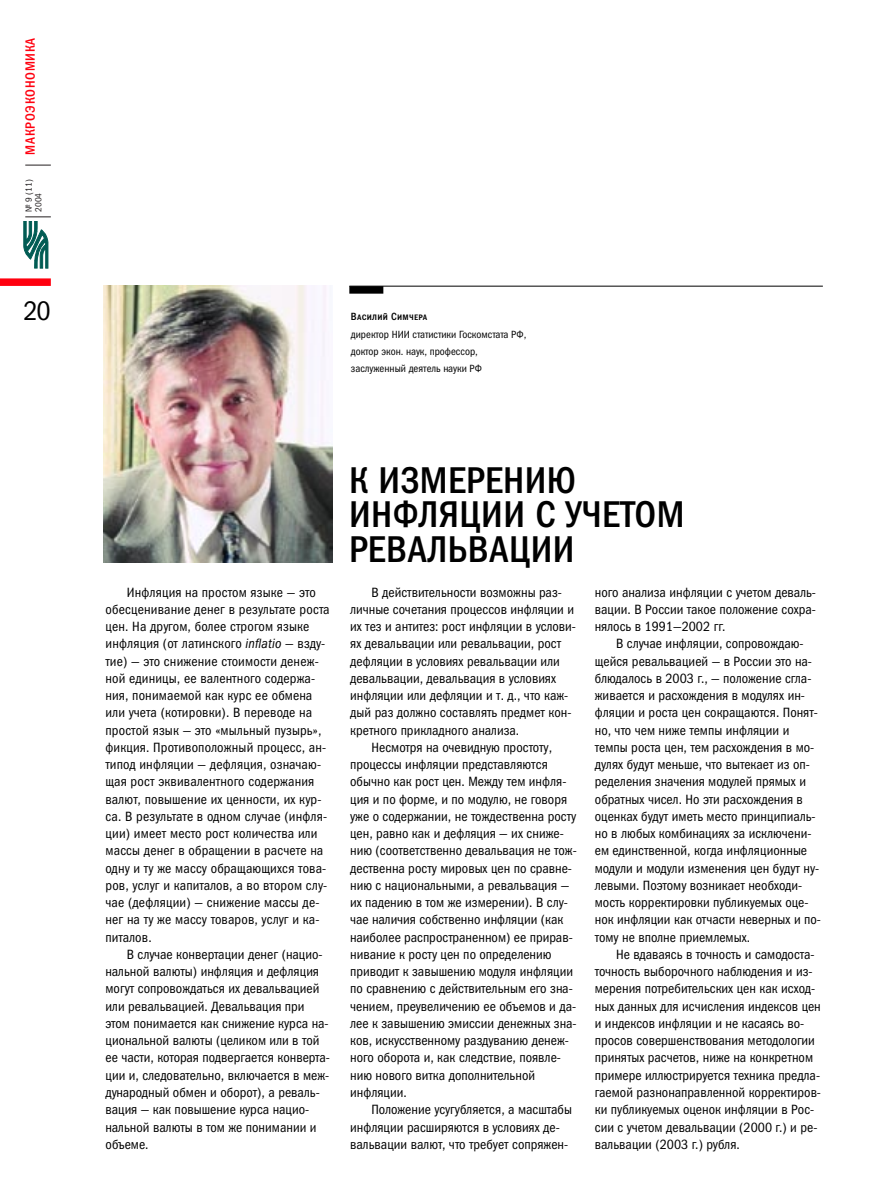
<style>
.page{position:relative;width:872px;height:1199px;background:#fff}
.page>*{position:absolute;margin:0;border:0;box-sizing:border-box;transform-origin:0 0}
.t1{font:37.5px/34.5px "Franklin Gothic Medi Cond C";letter-spacing:.01em;color:#000}
.t2{font:27px "Franklin Gothic Book Cond C";color:#000}
.t3{font:13.5px/17.2px "Franklin Gothic Book Cond C";color:#000}
.t4{font:13.5px "Franklin Gothic Medi Cond C";letter-spacing:.055em;color:#ff000f}
.t5{font:10.5px/17.2px "Franklin Gothic Book Cond C";color:#000}
.t6{font:10.5px "Franklin Gothic Medi Cond SCC";letter-spacing:.025em;color:#000}
.t7{font:9px/9.8px "Franklin Gothic Book Cond C";color:#231f20}
.s1{font-style:italic}
</style>
<div class="page">
<svg style="left:25px;top:165px;width:26px;height:1px"></svg>
<svg style="left:23px;top:221px;width:26px;height:48px"></svg>
<svg style="left:24px;top:217px;width:27px;height:51px"></svg>
<img style="left:104px;top:286px;width:228px;height:276px">
<div style="left:349px;top:286px;width:34px;height:8px;background:#000"></div>
<hr style="left:349px;top:286px;width:473px;height:1px;background:#000">
<div style="left:0;top:278px;width:51px;height:8px;background:#ff000f"></div>
<p class="t4" style="left:25px;top:154px;width:118px;rotate:-90deg">МАКРОЭКОНОМИКА</p>
<p class="t7" style="left:25px;top:212px;width:34px;rotate:-90deg">№ 9 (11)<br>2004</p>
<h2 class="t2" style="left:24px;top:301px;width:29px">20</h2>
<p class="t6" style="left:351px;top:311px;width:78px">Василий Симчера</p>
<p class="t5" style="left:351px;top:326px;width:177px">директор НИИ статистики Госкомстата РФ, доктор экон. наук, профессор, заслуженный деятель науки РФ</p>
<p class="t3" style="left:105px;top:584px;width:226px;text-indent:21px">Инфляция на простом языке — это обесценивание денег в результате роста цен. На другом, более строгом языке инфляция (от латинского <span class="s1">inflatio</span> — взду&shy;тие) — это снижение стоимости денеж&shy;ной единицы, ее валентного содержа&shy;ния, понимаемой как курс ее обмена или учета (котировки). В переводе на простой язык — это «мыльный пузырь», фикция. Противоположный процесс, ан&shy;типод инфляции — дефляция, означаю&shy;щая рост эквивалентного содержания валют, повышение их ценности, их кур&shy;са. В результате в одном случае (инфля&shy;ции) имеет место рост количества или массы денег в обращении в расчете на одну и ту же массу обращающихся това&shy;ров, услуг и капиталов, а во втором слу&shy;чае (дефляции) — снижение массы де&shy;нег на ту же массу товаров, услуг и ка&shy;питалов.</p>
<p class="t3" style="left:105px;top:947px;width:226px;text-indent:21px">В случае конвертации денег (нацио&shy;нальной валюты) инфляция и дефляция могут сопровождаться их девальвацией или ревальвацией. Девальвация при этом понимается как снижение курса на&shy;циональной валюты (целиком или в той ее части, которая подвергается конверта&shy;ции и, следовательно, включается в меж&shy;дународный обмен и оборот), а реваль&shy;вация — как повышение курса нацио&shy;нальной валюты в том же понимании и объеме.</p>
<h1 class="t1" style="left:349px;top:467px;width:337px">К ИЗМЕРЕНИЮ<br>ИНФЛЯЦИИ С УЧЕТОМ<br>РЕВАЛЬВАЦИИ</h1>
<p class="t3" style="left:371px;top:584px;width:192px">В действительности возможны раз-</p>
<p class="t3" style="left:350px;top:602px;width:225px">личные сочетания процессов инфляции и</p>
<p class="t3" style="left:350px;top:619px;width:227px">их тез и антитез: рост инфляции в услови-</p>
<p class="t3" style="left:350px;top:636px;width:212px">ях девальвации или ревальвации, рост</p>
<p class="t3" style="left:350px;top:653px;width:211px">дефляции в условиях ревальвации или</p>
<p class="t3" style="left:350px;top:671px;width:207px">девальвации, девальвация в условиях</p>
<p class="t3" style="left:350px;top:688px;width:220px">инфляции или дефляции и т. д., что каж-</p>
<p class="t3" style="left:350px;top:705px;width:223px">дый раз должно составлять предмет кон-</p>
<p class="t3" style="left:350px;top:722px;width:171px">кретного прикладного анализа.</p>
<p class="t3" style="left:371px;top:740px;width:182px">Несмотря на очевидную простоту,</p>
<p class="t3" style="left:350px;top:757px;width:199px">процессы инфляции представляются</p>
<p class="t3" style="left:350px;top:774px;width:218px">обычно как рост цен. Между тем инфля-</p>
<p class="t3" style="left:350px;top:791px;width:218px">ция и по форме, и по модулю, не говоря</p>
<p class="t3" style="left:350px;top:809px;width:228px">уже о содержании, не тождественна росту</p>
<p class="t3" style="left:350px;top:826px;width:215px">цен, равно как и дефляция — их сниже-</p>
<p class="t3" style="left:350px;top:843px;width:228px">нию (соответственно девальвация не тож-</p>
<p class="t3" style="left:350px;top:860px;width:223px">дественна росту мировых цен по сравне-</p>
<p class="t3" style="left:350px;top:878px;width:220px">нию с национальными, а ревальвация —</p>
<p class="t3" style="left:350px;top:895px;width:219px">их падению в том же измерении). В слу-</p>
<p class="t3" style="left:350px;top:912px;width:215px">чае наличия собственно инфляции (как</p>
<p class="t3" style="left:350px;top:929px;width:224px">наиболее распространенном) ее прирав-</p>
<p class="t3" style="left:350px;top:947px;width:203px">нивание к росту цен по определению</p>
<p class="t3" style="left:350px;top:964px;width:224px">приводит к завышению модуля инфляции</p>
<p class="t3" style="left:350px;top:981px;width:224px">по сравнению с действительным его зна-</p>
<p class="t3" style="left:350px;top:998px;width:227px">чением, преувеличению ее объемов и да-</p>
<p class="t3" style="left:350px;top:1016px;width:228px">лее к завышению эмиссии денежных зна-</p>
<p class="t3" style="left:350px;top:1033px;width:220px">ков, искусственному раздуванию денеж-</p>
<p class="t3" style="left:350px;top:1050px;width:212px">ного оборота и, как следствие, появле-</p>
<p class="t3" style="left:350px;top:1067px;width:186px">нию нового витка дополнительной</p>
<p class="t3" style="left:350px;top:1085px;width:58px">инфляции.</p>
<p class="t3" style="left:371px;top:1102px;width:202px">Положение усугубляется, а масштабы</p>
<p class="t3" style="left:350px;top:1119px;width:211px">инфляции расширяются в условиях де-</p>
<p class="t3" style="left:350px;top:1136px;width:219px">вальвации валют, что требует сопряжен-</p>
<p class="t3" style="left:594px;top:584px;width:223px;text-align:justify">ного анализа инфляции с учетом деваль&shy;вации. В России такое положение сохра&shy;нялось в 1991—2002 гг.</p>
<p class="t3" style="left:594px;top:636px;width:228px;text-indent:21px">В случае инфляции, сопровождаю&shy;щейся ревальвацией — в России это на&shy;блюдалось в 2003 г., — положение сгла&shy;живается и расхождения в модулях ин&shy;фляции и роста цен сокращаются. Понят&shy;но, что чем ниже темпы инфляции и темпы роста цен, тем расхождения в мо&shy;дулях будут меньше, что вытекает из оп&shy;ределения значения модулей прямых и обратных чисел. Но эти расхождения в оценках будут иметь место принципиаль&shy;но в любых комбинациях за исключени&shy;ем единственной, когда инфляционные модули и модули изменения цен будут ну&shy;левыми. Поэтому возникает необходи&shy;мость корректировки публикуемых оце&shy;нок инфляции как отчасти неверных и по&shy;тому не вполне приемлемых.</p>
<p class="t3" style="left:594px;top:947px;width:228px;text-indent:21px">Не вдаваясь в точность и самодоста&shy;точность выборочного наблюдения и из&shy;мерения потребительских цен как исход&shy;ных данных для исчисления индексов цен и индексов инфляции и не касаясь во&shy;просов совершенствования методологии принятых расчетов, ниже на конкретном примере иллюстрируется техника предла&shy;гаемой разнонаправленной корректиров&shy;ки публикуемых оценок инфляции в Рос&shy;сии с учетом девальвации (2000 г.) и ре&shy;вальвации (2003 г.) рубля.</p>
</div>
